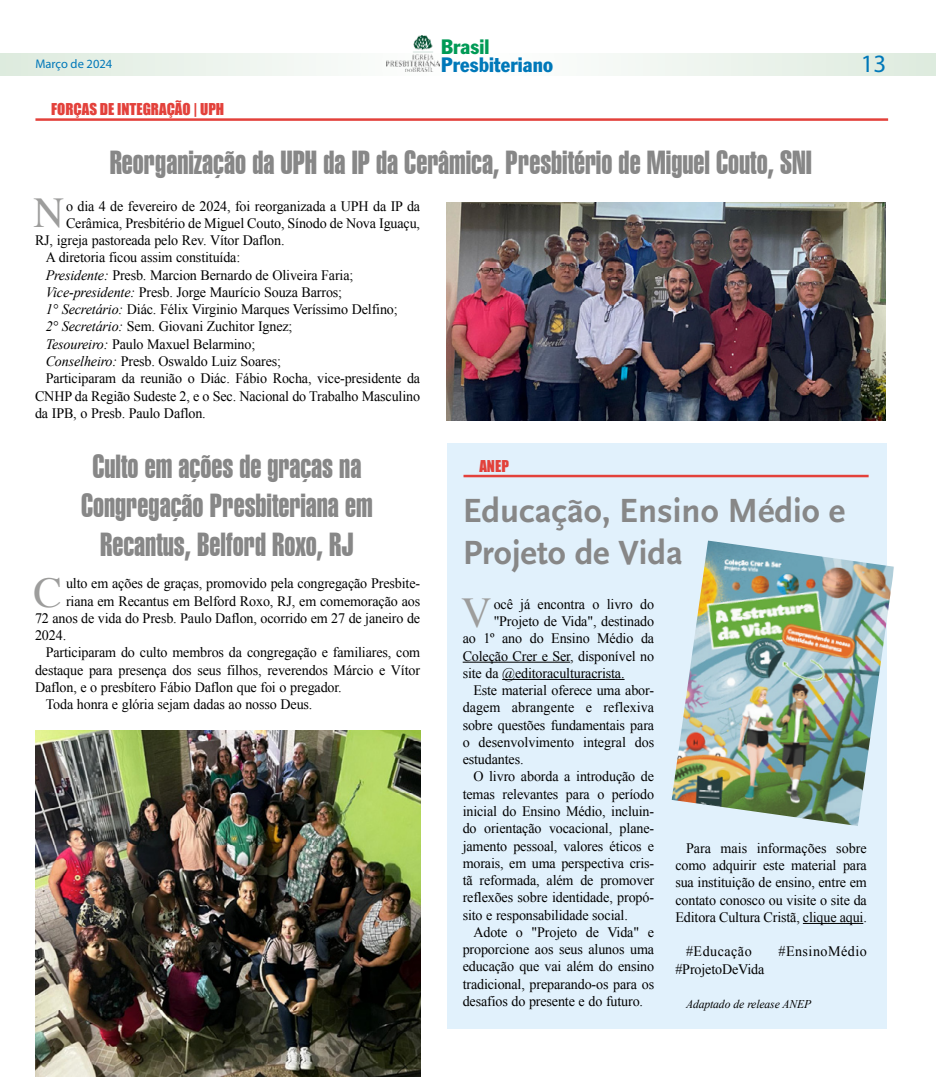
<style>
.page{position:relative;width:936px;height:1078px;background:#fff}
.page>*{position:absolute;margin:0;border:0;box-sizing:border-box;transform-origin:0 0}
.t1{font:42.5px "Times";color:#9d9d9c}
.t2{font:700 35px/42px "Scala Sans";color:#878787}
.t3{font:32.5px/39px "Swiss 911 BT Extra Compressed";color:#878787;text-align:center}
.t4{font:25px "Myriad Pro";color:#0078b9}
.t5{font:condensed 20.5px "Franklin Gothic";letter-spacing:.005em;color:#0078b9}
.t6{font:condensed 20.5px "Franklin Gothic";letter-spacing:.005em;color:#009a56}
.t7{font:15px "Impact";color:#e3413b}
.t8{font:14.38px/17.2px "Times New Roman";letter-spacing:-.01em;color:#000;text-align:justify}
.t9{font:14.38px "Times New Roman";letter-spacing:.035em;color:#000}
.t10{font:12.5px "Myriad Pro";color:#0078b9}
.t11{font:italic 11.88px "Times New Roman";letter-spacing:-.01em;color:#000}
.s1{font-style:italic}
</style>
<div class="page">
<svg style="left:1px;top:53px;width:934px;height:22px"></svg>
<svg style="left:0;top:53px;width:1px;height:22px"></svg>
<img style="left:386px;top:35px;width:53px;height:36px">
<div style="left:446px;top:443px;width:440px;height:585px;background:#e1f1fc"></div>
<hr style="left:35px;top:118px;width:853px;height:3px;background:#e3413b">
<hr style="left:463px;top:474px;width:405px;height:3px;background:#e3413b">
<hr style="left:462px;top:661px;width:108px;height:1px;background:#000">
<hr style="left:502px;top:679px;width:122px;height:1px;background:#000">
<hr style="left:802px;top:922px;width:61px;height:1px;background:#000">
<img style="left:446px;top:202px;width:439px;height:218px">
<img style="left:35px;top:730px;width:385px;height:345px">
<img style="left:671px;top:540px;width:223px;height:285px">
<h3 class="t6" style="left:441px;top:34px;width:50px">Brasil</h3>
<h3 class="t5" style="left:441px;top:52px;width:113px">Presbiteriano</h3>
<p class="t10" style="left:35px;top:57px;width:78px">Março de 2024</p>
<h3 class="t4" style="left:860px;top:48px;width:27px">13</h3>
<p class="t7" style="left:51px;top:97px;width:87px">FORÇAS DE INTEGRA</p>
<p class="t7" style="left:167px;top:97px;width:43px">ÇÃO | UPH</p>
<h3 class="t3" style="left:110px;top:143px;width:703px">Reorganização da UPH da IP da Cerâmica, Presbitério de Miguel Couto, SNI</h3>
<h1 class="t1" style="left:33px;top:173px;width:32px">N</h1>
<p class="t8" style="left:66px;top:197px;width:355px">o dia 4 de fevereiro de 2024, foi reorganizada a UPH da IP da</p>
<p class="t8" style="left:66px;top:214px;width:355px">Cerâmica, Presbitério de Miguel Couto, Sínodo de Nova Iguaçu,</p>
<p class="t8" style="left:35px;top:231px;width:251px">RJ, igreja pastoreada pelo Rev. Vítor Daflon.</p>
<p class="t8" style="left:46px;top:249px;width:196px">A diretoria ficou assim constituída:</p>
<p class="t8" style="left:46px;top:266px;width:309px"><span class="s1">Presidente:</span> Presb. Marcion Bernardo de Oliveira Faria;</p>
<p class="t8" style="left:46px;top:283px;width:298px"><span class="s1">Vice-presidente:</span> Presb. Jorge Maurício Souza Barros;</p>
<p class="t8" style="left:46px;top:300px;width:353px"><span class="s1">1° Secretário:</span> Diác. Félix Virginio Marques Veríssimo Delfino;</p>
<p class="t8" style="left:46px;top:318px;width:248px"><span class="s1">2° Secretário:</span> Sem. Giovani Zuchitor Ignez;</p>
<p class="t8" style="left:46px;top:335px;width:211px"><span class="s1">Tesoureiro:</span> Paulo Maxuel Belarmino;</p>
<p class="t8" style="left:46px;top:352px;width:237px"><span class="s1">Conselheiro:</span> Presb. Oswaldo Luiz Soares;</p>
<p class="t8" style="left:46px;top:369px;width:376px">Participaram da reunião o Diác. Fábio Rocha, vice-presidente da</p>
<p class="t8" style="left:35px;top:387px;width:386px">CNHP da Região Sudeste 2, e o Sec. Nacional do Trabalho Masculino</p>
<p class="t8" style="left:35px;top:404px;width:172px">da IPB, o Presb. Paulo Daflon.</p>
<h3 class="t3" style="left:81px;top:447px;width:293px">Culto em ações de graças na<br>Congregação Presbiteriana em<br>Recantus, Belford Roxo, RJ</h3>
<p class="t8" style="left:66px;top:574px;width:355px">ulto em ações de graças, promovido pela congregação Presbite-</p>
<p class="t8" style="left:66px;top:592px;width:355px">riana em Recantus em Belford Roxo, RJ, em comemoração aos</p>
<p class="t8" style="left:35px;top:609px;width:386px">72 anos de vida do Presb. Paulo Daflon, ocorrido em 27 de janeiro de</p>
<p class="t8" style="left:35px;top:626px;width:33px">2024.</p>
<p class="t8" style="left:46px;top:643px;width:376px">Participaram do culto membros da congregação e familiares, com</p>
<p class="t8" style="left:35px;top:661px;width:386px">destaque para presença dos seus filhos, reverendos Márcio e Vítor</p>
<p class="t8" style="left:35px;top:678px;width:308px">Daflon, e o presbítero Fábio Daflon que foi o pregador.</p>
<p class="t8" style="left:46px;top:695px;width:268px">Toda honra e glória sejam dadas ao nosso Deus.</p>
<h1 class="t1" style="left:33px;top:553px;width:30px">C</h1>
<p class="t7" style="left:479px;top:454px;width:30px">ANEP</p>
<h2 class="t2" style="left:462px;top:490px;width:384px">Educação, Ensino Médio e<br>Projeto de Vida</h2>
<h1 class="t1" style="left:461px;top:572px;width:32px">V</h1>
<p class="t8" style="left:493px;top:595px;width:162px">ocê já encontra o livro do</p>
<p class="t8" style="left:493px;top:612px;width:162px">"Projeto de Vida", destinado</p>
<p class="t8" style="left:462px;top:629px;width:193px">ao 1º ano do Ensino Médio da</p>
<p class="t8" style="left:462px;top:646px;width:193px">Coleção Crer e Ser, disponível no</p>
<p class="t8" style="left:462px;top:664px;width:163px">site da @editoraculturacrista.</p>
<p class="t8" style="left:473px;top:681px;width:182px">Este material oferece uma abor-</p>
<p class="t8" style="left:462px;top:698px;width:193px">dagem abrangente e reflexiva</p>
<p class="t8" style="left:462px;top:715px;width:193px">sobre questões fundamentais para</p>
<p class="t8" style="left:462px;top:733px;width:193px">o desenvolvimento integral dos</p>
<p class="t8" style="left:462px;top:750px;width:62px">estudantes.</p>
<p class="t8" style="left:473px;top:767px;width:182px">O livro aborda a introdução de</p>
<p class="t8" style="left:462px;top:784px;width:193px">temas relevantes para o período</p>
<p class="t8" style="left:462px;top:802px;width:193px">inicial do Ensino Médio, incluin-</p>
<p class="t8" style="left:462px;top:819px;width:193px">do orientação vocacional, plane-</p>
<p class="t8" style="left:462px;top:836px;width:193px">jamento pessoal, valores éticos e</p>
<p class="t8" style="left:462px;top:853px;width:193px">morais, em uma perspectiva cris-</p>
<p class="t8" style="left:462px;top:871px;width:193px">tã reformada, além de promover</p>
<p class="t8" style="left:462px;top:888px;width:193px">reflexões sobre identidade, propó-</p>
<p class="t8" style="left:462px;top:905px;width:167px">sito e responsabilidade social.</p>
<p class="t8" style="left:473px;top:922px;width:182px">Adote o "Projeto de Vida" e</p>
<p class="t8" style="left:462px;top:940px;width:193px">proporcione aos seus alunos uma</p>
<p class="t8" style="left:462px;top:957px;width:193px">educação que vai além do ensino</p>
<p class="t8" style="left:462px;top:974px;width:193px">tradicional, preparando-os para os</p>
<p class="t8" style="left:462px;top:991px;width:182px">desafios do presente e do futuro.</p>
<p class="t8" style="left:675px;top:839px;width:193px;text-indent:11px">Para mais informações sobre como adquirir este material para sua instituição de ensino, entre em contato conosco ou visite o site da Editora Cultura Cristã, clique aqui.</p>
<p class="t9" style="left:686px;top:941px;width:67px">#Educação</p>
<p class="t9" style="left:778px;top:941px;width:90px">#EnsinoMédio</p>
<p class="t8" style="left:675px;top:959px;width:90px">#ProjetoDeVida</p>
<p class="t11" style="left:686px;top:995px;width:127px">Adaptado de release ANEP</p>
</div>
